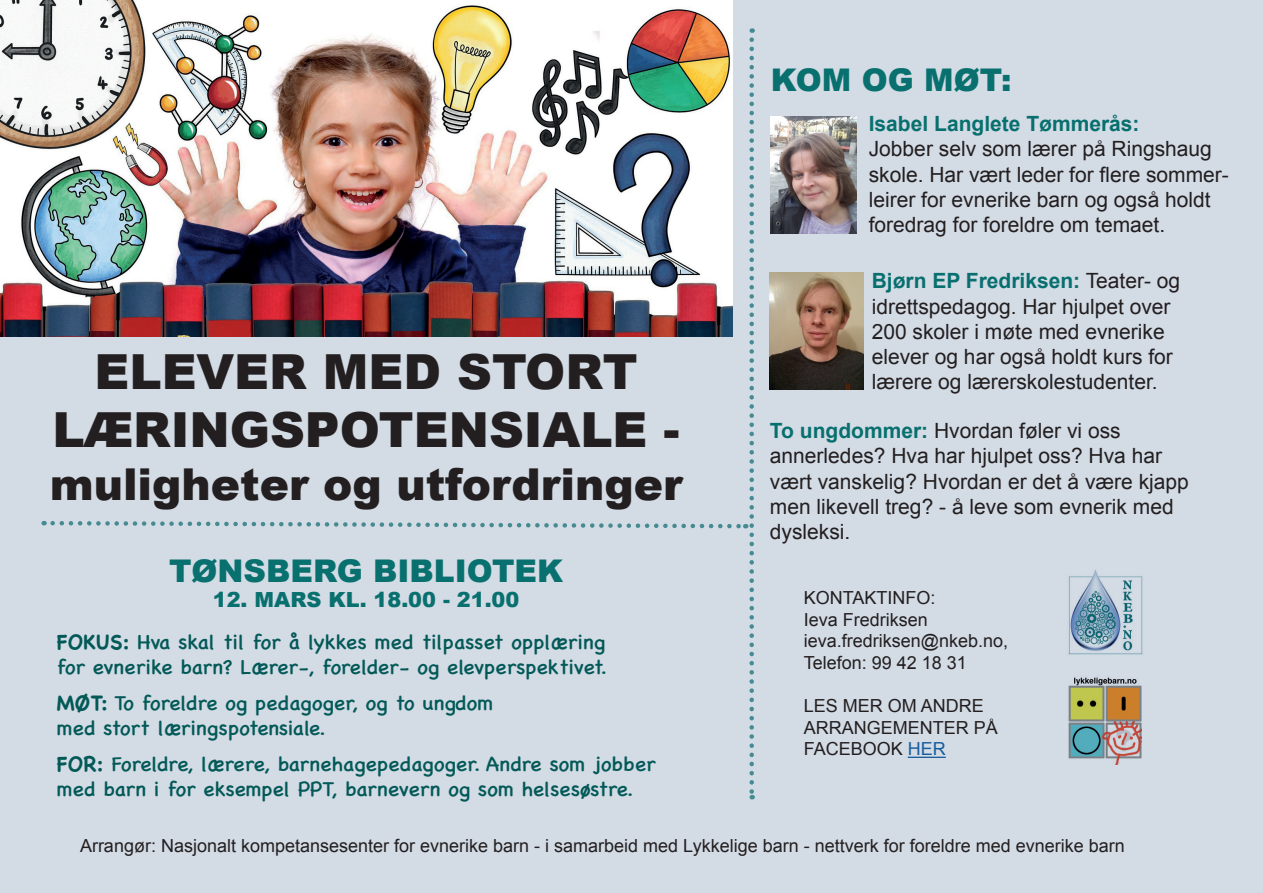
<style>
.page{position:relative;width:1263px;height:893px;background:#d3dbe5}
.page>*{position:absolute;margin:0;border:0;box-sizing:border-box;transform-origin:0 0}
.t1{font:900 48.3px/58.1px "Arial";color:#231f20;text-align:center}
.t2{font:900 43.95px "Arial";color:#231f20}
.t3{font:900 31.2px "Arial";color:#08706e}
.t4{font:21px/25.2px "Arial";color:#231f20}
.t5{font:21px/25.2px "Chalkboard SE";color:#025957}
.t6{font:700 21px "Arial";color:#07706f}
.t7{font:900 20.85px "Arial";color:#08706e}
.t8{font:18px/21.6px "Arial";color:#231f20}
.s1{font-weight:700}
.s2{font-weight:700;color:#07706f}
.s3{color:#175d9e}
</style>
<div class="page">
<img style="left:770px;top:272px;width:93px;height:117px">
<img style="left:771px;top:117px;width:85px;height:117px">
<hr style="left:908px;top:757px;width:38px;height:1px;background:#175d9e">
<img style="left:1068px;top:570px;width:75px;height:85px">
<img style="left:1068px;top:677px;width:73px;height:87px">
<img style="left:0;top:0;width:732px;height:336px">
<img style="left:44px;top:40px;width:710px;height:759px">
<h3 class="t3" style="left:771px;top:57px;width:242px">KOM OG MØT:</h3>
<h1 class="t1" style="left:52px;top:341px;width:629px">ELEVER MED STORT<br>LÆRINGSPOTENSIALE -</h1>
<h2 class="t2" style="left:50px;top:452px;width:634px">muligheter og utfordringer</h2>
<h3 class="t3" style="left:169px;top:548px;width:396px">TØNSBERG BIBLIOTEK</h3>
<p class="t7" style="left:213px;top:584px;width:308px">12. MARS KL. 18.00 - 21.00</p>
<p class="t5" style="left:57px;top:628px;width:552px"><span class="s1">FOKUS:</span> Hva skal til for å lykkes med tilpasset opplæring for evnerike barn? Lærer-, forelder- og elevperspektivet.</p>
<p class="t5" style="left:57px;top:689px;width:438px"><span class="s1">MØT:</span> To foreldre og pedagoger, og to ungdom med stort læringspotensiale.</p>
<p class="t5" style="left:57px;top:750px;width:600px"><span class="s1">FOR:</span> Foreldre, lærere, barnehagepedagoger. Andre som jobber med barn i for eksempel PPT, barnevern og som helsesøstre.</p>
<p class="t6" style="left:869px;top:110px;width:272px">Isabel Langlete Tømmerås:</p>
<p class="t4" style="left:869px;top:137px;width:362px">Jobber selv som lærer på Ringshaug skole. Har vært leder for flere sommer&shy;leirer for evnerike barn og også holdt foredrag for foreldre om temaet.</p>
<p class="t4" style="left:872px;top:269px;width:310px"><span class="s2">Bjørn EP Fredriksen:</span> Teater- og idrettspedagog. Har hjulpet over<br>200 skoler i møte med evnerike elever og har også holdt kurs for lærere og lærerskolestudenter.</p>
<p class="t4" style="left:770px;top:418px;width:420px"><span class="s2">To ungdommer:</span> Hvordan føler vi oss annerledes? Hva har hjulpet oss? Hva har vært vanskelig? Hvordan er det å være kjapp men likevell treg? - å leve som evnerik med dysleksi.</p>
<p class="t8" style="left:804px;top:587px;width:206px">KONTAKTINFO:<br>Ieva Fredriksen ieva.fredriksen@nkeb.no,<br>Telefon: 99 42 18 31</p>
<p class="t8" style="left:804px;top:695px;width:196px">LES MER OM ANDRE<br>ARRANGEMENTER PÅ<br>FACEBOOK <span class="s3">HER</span></p>
<p class="t8" style="left:80px;top:835px;width:1046px">Arrangør: Nasjonalt kompetansesenter for evnerike barn - i samarbeid med Lykkelige barn - nettverk for foreldre med evnerike barn</p>
</div>
